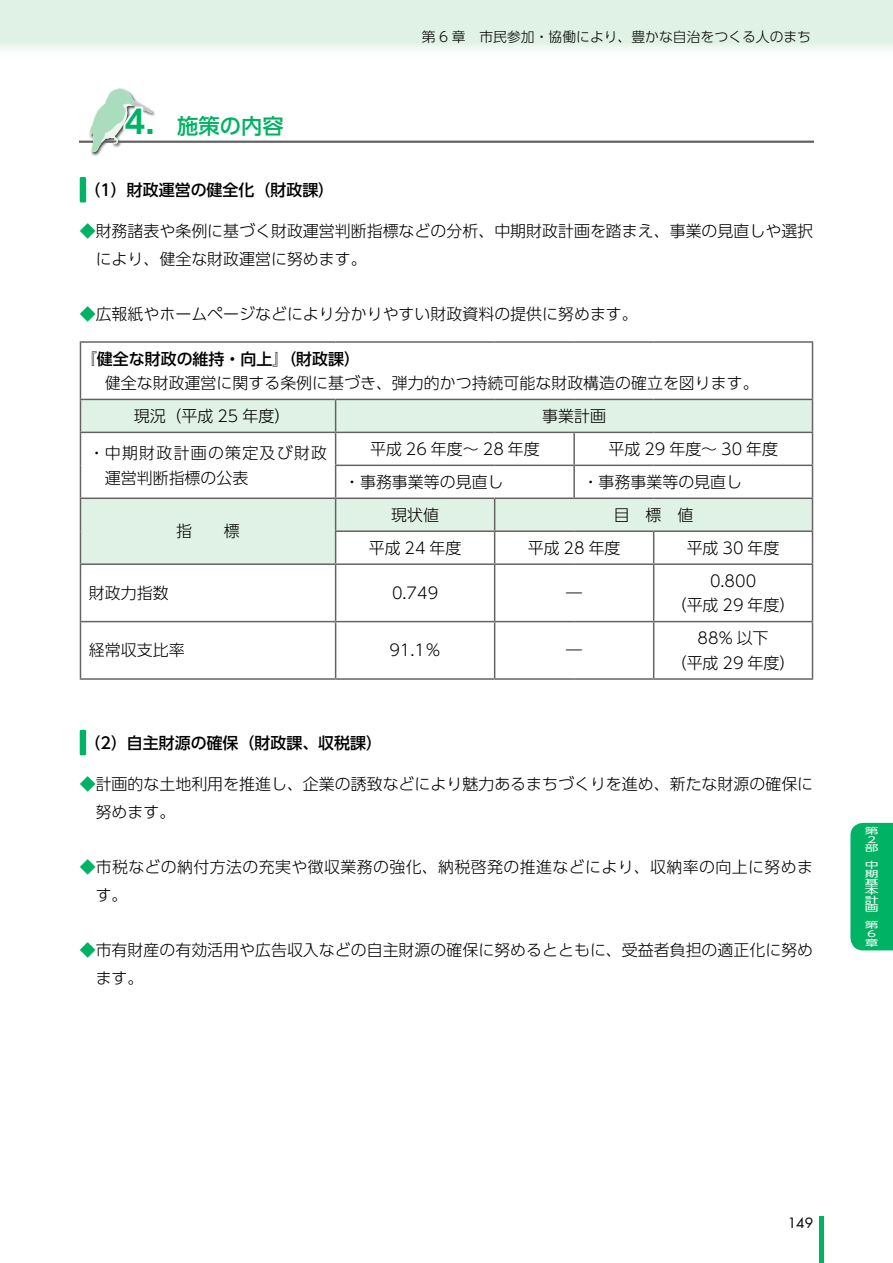
<style>
.page{position:relative;width:893px;height:1263px;background:#fff}
.page>*{position:absolute;margin:0;border:0;box-sizing:border-box;transform-origin:0 0}
.t1{font:500 21.3px "UD Shin Go Pro";color:#00b263}
.t2{font:300 15.9px/27.6px "UD Shin Go Pro";color:#000}
.t3{font:300 15.9px/27.6px "UD Shin Go Pro";letter-spacing:.025em;color:#000}
.t4{font:500 15.9px "UD Shin Go Pro";color:#000}
.t5{font:300 15.9px/24.5px "UD Shin Go Pro";letter-spacing:.08em;color:#000}
.t6{font:300 13.8px "UD Shin Go Pro";color:#000}
.t7{font:13.8px "Futura";color:#000}
.t8{font:8.55px/8.6px "UD Shin Go Pro";color:#fff;scale:1.61 1}
.s1{font-family:"UD Shin Go Pro De";font-weight:700;font-size:31.95px}
.s2{color:#00b263}
.s3{font-weight:500}
</style>
<div class="page">
<div style="left:0;top:0;width:893px;height:60px;background:linear-gradient(to bottom,#d8efdf,#f3faf5)"></div>
<hr style="left:820px;top:1216px;width:4px;height:47px;background:#00b263">
<div style="left:850px;top:823px;width:43px;height:127px;background:#00b263"></div>
<img style="left:88px;top:110px;width:69px;height:46px">
<hr style="left:80px;top:141px;width:25px;height:2px;background:#636363">
<hr style="left:113px;top:141px;width:700px;height:2px;background:#636363">
<svg style="left:90px;top:88px;width:62px;height:64px"></svg>
<svg style="left:172px;top:140px;width:126px;height:3px"></svg>
<div style="left:80px;top:177px;width:6px;height:26px;background:#00b263;border-radius:2px"></div>
<svg style="left:81px;top:400px;width:731px;height:163px"></svg>
<hr style="left:80px;top:341px;width:256px;height:2px;background:#636363">
<hr style="left:80px;top:343px;width:1px;height:56px;background:#636363">
<hr style="left:336px;top:341px;width:159px;height:2px;background:#636363">
<hr style="left:495px;top:341px;width:79px;height:2px;background:#636363">
<hr style="left:574px;top:341px;width:80px;height:2px;background:#636363">
<hr style="left:654px;top:341px;width:159px;height:2px;background:#636363">
<hr style="left:812px;top:343px;width:1px;height:56px;background:#636363">
<hr style="left:80px;top:399px;width:256px;height:1px;background:#636363">
<hr style="left:80px;top:400px;width:1px;height:32px;background:#636363">
<hr style="left:336px;top:399px;width:159px;height:1px;background:#636363">
<hr style="left:335px;top:400px;width:1px;height:32px;background:#636363">
<hr style="left:495px;top:399px;width:79px;height:1px;background:#636363">
<hr style="left:574px;top:399px;width:80px;height:1px;background:#636363">
<hr style="left:654px;top:399px;width:159px;height:1px;background:#636363">
<hr style="left:812px;top:400px;width:1px;height:32px;background:#636363">
<hr style="left:80px;top:432px;width:256px;height:1px;background:#636363">
<hr style="left:80px;top:433px;width:1px;height:32px;background:#636363">
<hr style="left:80px;top:465px;width:1px;height:32px;background:#636363">
<hr style="left:80px;top:497px;width:256px;height:2px;background:#636363">
<hr style="left:80px;top:499px;width:1px;height:32px;background:#636363">
<hr style="left:80px;top:531px;width:1px;height:32px;background:#636363">
<hr style="left:80px;top:563px;width:256px;height:2px;background:#636363">
<hr style="left:80px;top:565px;width:1px;height:56px;background:#636363">
<hr style="left:80px;top:621px;width:256px;height:1px;background:#636363">
<hr style="left:80px;top:622px;width:1px;height:56px;background:#636363">
<hr style="left:80px;top:678px;width:256px;height:2px;background:#636363">
<hr style="left:336px;top:432px;width:159px;height:1px;background:#636363">
<hr style="left:335px;top:433px;width:1px;height:32px;background:#636363">
<hr style="left:495px;top:432px;width:79px;height:1px;background:#636363">
<hr style="left:574px;top:432px;width:80px;height:1px;background:#636363">
<hr style="left:573px;top:433px;width:2px;height:32px;background:#636363">
<hr style="left:654px;top:432px;width:159px;height:1px;background:#636363">
<hr style="left:812px;top:433px;width:1px;height:32px;background:#636363">
<hr style="left:335px;top:465px;width:160px;height:1px;background:#636363">
<hr style="left:335px;top:466px;width:1px;height:31px;background:#636363">
<hr style="left:495px;top:465px;width:79px;height:1px;background:#636363">
<hr style="left:574px;top:465px;width:80px;height:1px;background:#636363">
<hr style="left:573px;top:466px;width:2px;height:31px;background:#636363">
<hr style="left:654px;top:465px;width:159px;height:1px;background:#636363">
<hr style="left:812px;top:466px;width:1px;height:31px;background:#636363">
<hr style="left:336px;top:497px;width:159px;height:2px;background:#636363">
<hr style="left:335px;top:499px;width:1px;height:31px;background:#636363">
<hr style="left:495px;top:497px;width:79px;height:2px;background:#636363">
<hr style="left:494px;top:499px;width:1px;height:31px;background:#636363">
<hr style="left:574px;top:497px;width:80px;height:2px;background:#636363">
<hr style="left:654px;top:497px;width:159px;height:2px;background:#636363">
<hr style="left:812px;top:499px;width:1px;height:31px;background:#636363">
<hr style="left:335px;top:530px;width:160px;height:2px;background:#636363">
<hr style="left:335px;top:532px;width:1px;height:31px;background:#636363">
<hr style="left:495px;top:530px;width:79px;height:2px;background:#636363">
<hr style="left:494px;top:532px;width:1px;height:31px;background:#636363">
<hr style="left:574px;top:530px;width:80px;height:2px;background:#636363">
<hr style="left:654px;top:530px;width:159px;height:2px;background:#636363">
<hr style="left:653px;top:532px;width:1px;height:31px;background:#636363">
<hr style="left:812px;top:532px;width:1px;height:31px;background:#636363">
<hr style="left:336px;top:563px;width:159px;height:2px;background:#636363">
<hr style="left:335px;top:565px;width:1px;height:56px;background:#636363">
<hr style="left:495px;top:563px;width:79px;height:2px;background:#636363">
<hr style="left:494px;top:565px;width:1px;height:56px;background:#636363">
<hr style="left:574px;top:563px;width:80px;height:2px;background:#636363">
<hr style="left:654px;top:563px;width:159px;height:2px;background:#636363">
<hr style="left:653px;top:565px;width:1px;height:56px;background:#636363">
<hr style="left:812px;top:565px;width:1px;height:56px;background:#636363">
<hr style="left:336px;top:621px;width:159px;height:1px;background:#636363">
<hr style="left:335px;top:622px;width:1px;height:56px;background:#636363">
<hr style="left:495px;top:621px;width:79px;height:1px;background:#636363">
<hr style="left:494px;top:622px;width:1px;height:56px;background:#636363">
<hr style="left:574px;top:621px;width:80px;height:1px;background:#636363">
<hr style="left:654px;top:621px;width:159px;height:1px;background:#636363">
<hr style="left:653px;top:622px;width:1px;height:56px;background:#636363">
<hr style="left:812px;top:622px;width:1px;height:56px;background:#636363">
<hr style="left:336px;top:678px;width:159px;height:2px;background:#636363">
<hr style="left:495px;top:678px;width:79px;height:2px;background:#636363">
<hr style="left:574px;top:678px;width:80px;height:2px;background:#636363">
<hr style="left:654px;top:678px;width:159px;height:2px;background:#636363">
<div style="left:80px;top:730px;width:6px;height:25px;background:#00b263;border-radius:2px"></div>
<p class="t1" style="left:124px;top:109px;width:161px"><span class="s1">4．</span>施策の内容</p>
<p class="t6" style="left:422px;top:26px;width:391px">第 6 章　市民参加・協働により、豊かな自治をつくる人のまち</p>
<p class="t4" style="left:85px;top:177px;width:251px">（1）財政運営の健全化（財政課）</p>
<p class="t2" style="left:96px;top:217px;width:719px;text-indent:-16px"><span class="s2">◆</span>財務諸表や条例に基づく財政運営判断指標などの分析、中期財政計画を踏まえ、事業の見直しや選択により、健全な財政運営に努めます。</p>
<p class="t2" style="left:80px;top:300px;width:560px"><span class="s2">◆</span>広報紙やホームページなどにより分かりやすい財政資料の提供に努めます。</p>
<p class="t2" style="left:89px;top:346px;width:671px;line-height:24.5px;text-indent:-8px"><span class="s3">『健全な財政の維持・向上』（財政課）<br></span>　健全な財政運営に関する条例に基づき、弾力的かつ持続可能な財政構造の確立を図ります。</p>
<p class="t2" style="left:134px;top:401px;width:158px">現況（平成 25 年度）</p>
<p class="t2" style="left:542px;top:401px;width:65px">事業計画</p>
<p class="t5" style="left:105px;top:440px;width:224px;text-indent:-16px">・中期財政計画の策定及び財政運営判断指標の公表</p>
<p class="t2" style="left:370px;top:434px;width:171px">平成 26 年度〜 28 年度</p>
<p class="t2" style="left:608px;top:434px;width:171px">平成 29 年度〜 30 年度</p>
<p class="t2" style="left:344px;top:467px;width:161px">・事務事業等の見直し</p>
<p class="t2" style="left:583px;top:467px;width:161px">・事務事業等の見直し</p>
<p class="t2" style="left:176px;top:517px;width:65px">指　　標</p>
<p class="t2" style="left:391px;top:500px;width:49px">現状値</p>
<p class="t2" style="left:614px;top:500px;width:81px">目　標　値</p>
<p class="t2" style="left:369px;top:533px;width:94px">平成 24 年度</p>
<p class="t2" style="left:528px;top:533px;width:94px">平成 28 年度</p>
<p class="t2" style="left:687px;top:533px;width:94px">平成 30 年度</p>
<p class="t2" style="left:89px;top:578px;width:81px">財政力指数</p>
<p class="t2" style="left:392px;top:578px;width:48px">0.749</p>
<p class="t2" style="left:566px;top:578px;width:17px">―</p>
<p class="t2" style="left:89px;top:636px;width:97px">経常収支比率</p>
<p class="t2" style="left:389px;top:636px;width:53px">91.1％</p>
<p class="t2" style="left:566px;top:636px;width:17px">―</p>
<p class="t2" style="left:671px;top:568px;width:126px;line-height:24.5px;text-align:center">0.800<br>（平成 29 年度）</p>
<p class="t2" style="left:671px;top:625px;width:126px;line-height:24.5px;text-align:center">88% 以下<br>（平成 29 年度）</p>
<p class="t4" style="left:85px;top:730px;width:299px">（2）自主財源の確保（財政課、収税課）</p>
<p class="t2" style="left:96px;top:770px;width:719px;text-indent:-16px"><span class="s2">◆</span>計画的な土地利用を推進し、企業の誘致などにより魅力あるまちづくりを進め、新たな財源の確保に努めます。</p>
<p class="t3" style="left:96px;top:853px;width:719px;text-indent:-16px"><span class="s2">◆</span>市税などの納付方法の充実や徴収業務の強化、納税啓発の推進などにより、収納率の向上に努めます。</p>
<p class="t2" style="left:96px;top:935px;width:719px;text-indent:-16px"><span class="s2">◆</span>市有財産の有効活用や広告収入などの自主財源の確保に努めるとともに、受益者負担の適正化に努めます。</p>
<p class="t8" style="left:865px;top:826px;width:10px">第<br>２部</p>
<p class="t8" style="left:865px;top:861px;width:10px;text-align:justify">中期基本計画</p>
<p class="t8" style="left:865px;top:921px;width:10px">第<br>６章</p>
<p class="t7" style="left:788px;top:1214px;width:27px">149</p>
</div>
